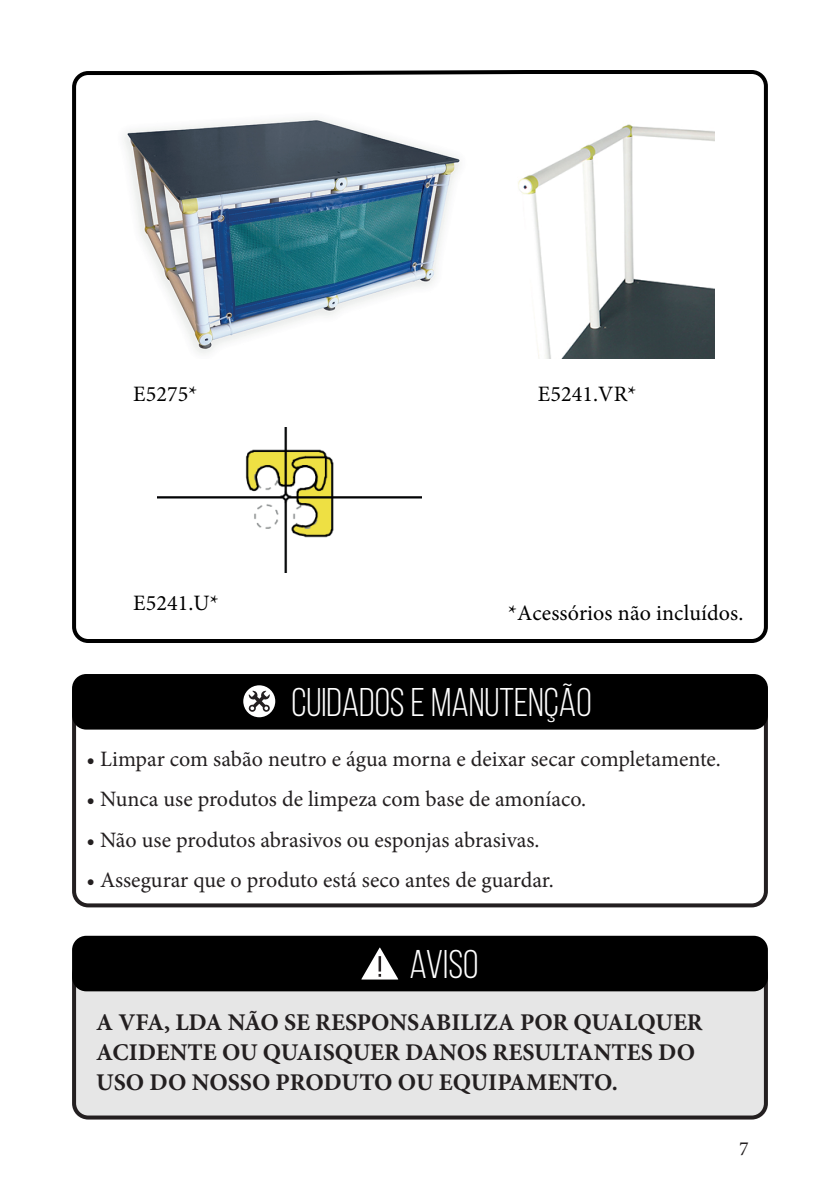
<style>
.page{position:relative;width:840px;height:1191px;background:#fff}
.page>*{position:absolute;margin:0;border:0;box-sizing:border-box;transform-origin:0 0}
.t1{font:40px "Bebas Neue";color:#fff}
.t2{font:700 24px/30px "Minion Pro";color:#231f20}
.t3{font:22px "Minion Pro";color:#231f20}
.t4{font:22px "Minion Pro";letter-spacing:.005em;color:#000}
.t5{font:20px "Minion Pro";color:#231f20}
</style>
<div class="page">
<div style="left:73px;top:964px;width:693px;height:154px;background:#e6e6e6;border-radius:14px"></div>
<div style="left:72px;top:958px;width:695px;height:161px;border:4px solid #231f20;border-radius:14px"></div>
<div style="left:72px;top:935px;width:695px;height:56px;background:#000;border-radius:14px"></div>
<svg style="left:361px;top:947px;width:37px;height:32px"></svg>
<div style="left:72px;top:675px;width:695px;height:232px;border:4px solid #231f20;border-radius:14px"></div>
<div style="left:72px;top:674px;width:695px;height:55px;background:#000;border-radius:14px"></div>
<div style="left:243px;top:685px;width:32px;height:32px;background:#fff;border-radius:50%"></div>
<svg style="left:248px;top:690px;width:22px;height:22px"></svg>
<svg style="left:72px;top:70px;width:696px;height:573px"></svg>
<img style="left:157px;top:428px;width:264px;height:144px">
<p class="t4" style="left:133px;top:379px;width:66px">E5275*</p>
<p class="t4" style="left:537px;top:379px;width:100px">E5241.VR*</p>
<p class="t4" style="left:133px;top:588px;width:87px">E5241.U*</p>
<p class="t4" style="left:508px;top:598px;width:236px">*Acessórios não incluídos.</p>
<h1 class="t1" style="left:291px;top:680px;width:301px">CUIDADOS E MANUTENÇÃO</h1>
<p class="t3" style="left:86px;top:744px;width:635px">• Limpar com sabão neutro e água morna e deixar secar completamente.</p>
<p class="t3" style="left:86px;top:784px;width:501px">• Nunca use produtos de limpeza com base de amoníaco.</p>
<p class="t3" style="left:86px;top:824px;width:454px">• Não use produtos abrasivos ou esponjas abrasivas.</p>
<p class="t3" style="left:86px;top:864px;width:468px">• Assegurar que o produto está seco antes de guardar.</p>
<h1 class="t1" style="left:409px;top:942px;width:70px">AVISO</h1>
<p class="t2" style="left:96px;top:1007px;width:607px">A VFA, LDA NÃO SE RESPONSABILIZA POR QUALQUER<br>ACIDENTE OU QUAISQUER DANOS RESULTANTES DO<br>USO DO NOSSO PRODUTO OU EQUIPAMENTO.</p>
<p class="t5" style="left:738px;top:1135px;width:11px">7</p>
</div>
